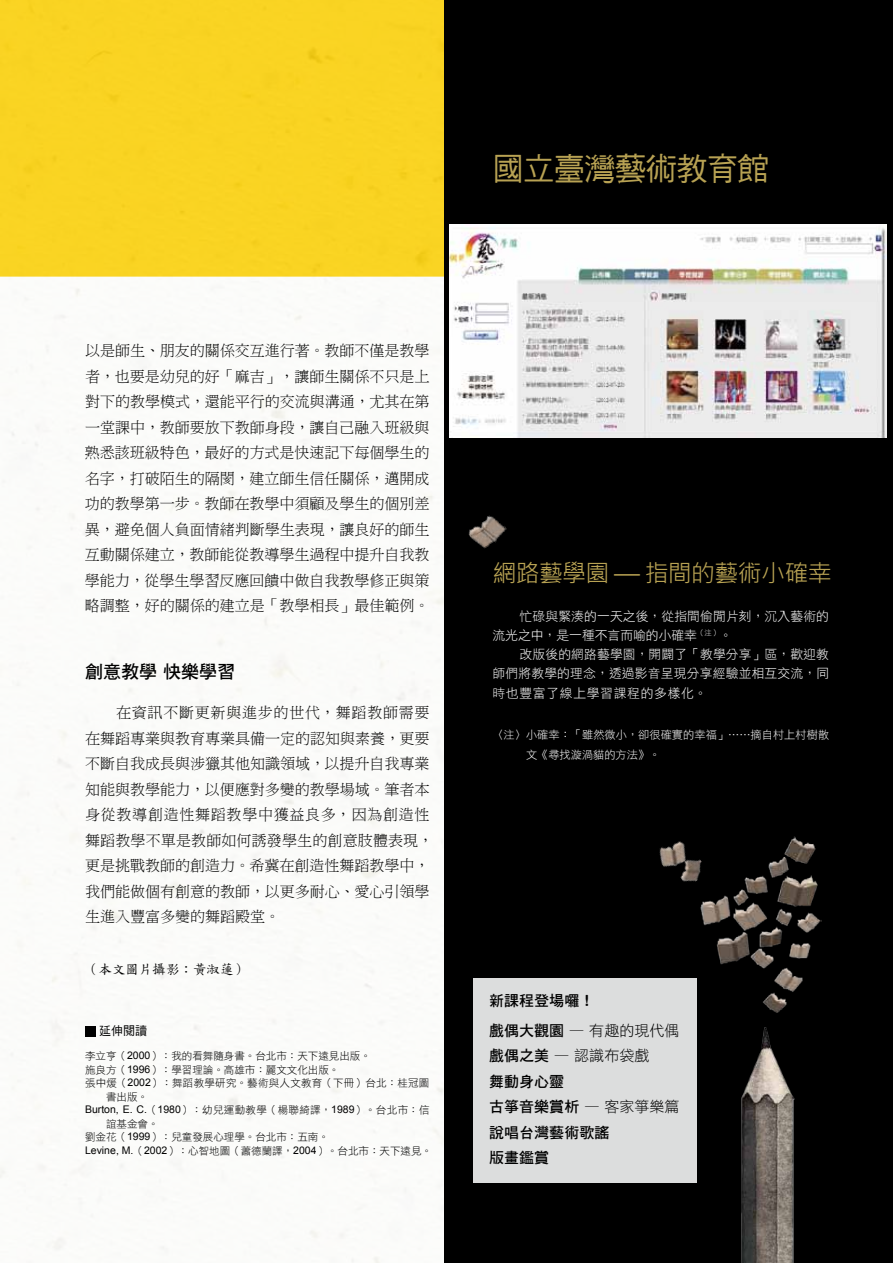
<style>
.page{position:relative;width:893px;height:1263px;background:#fff}
.page>*{position:absolute;margin:0;border:0;box-sizing:border-box;transform-origin:0 0}
.t1{font:31.5px "DF Hei Md HKP BF";letter-spacing:-.03em;color:#b8a253}
.t2{font:24px "Microsoft Jheng Hei";letter-spacing:-.03em;color:#b8a253}
.t3{font:18px "DF Hei Std W7";color:#000}
.t4{font:15px/25.5px "DF Ming Lt HKP BF";color:#000;text-align:justify}
.t5{font:15px/25.5px "DF Hei Bd HKP BF";color:#000}
.t6{font:13.5px "DF Biao Kai Shu Std W5";color:#000}
.t7{font:12.75px/19.2px "DF Hei Lt HKP BF";letter-spacing:.01em;color:#fff}
.t8{font:12px "DF Hei Std W5";color:#000}
.t9{font:11.25px/20px "DF Hei Lt HKP BF";letter-spacing:.005em;color:#fff}
.t10{font:10.5px "DF Hei Lt HKP BF";color:#000}
.t11{font:10.5px "DF Hei Lt HKP BF";letter-spacing:.03em;color:#000}
.t12{font:10.5px "DF Hei Lt HKP BF";letter-spacing:.025em;color:#000}
.s1{font-family:"Arial"}
.s2{font-family:"DF Hei Lt HKP BF"}
</style>
<div class="page">
<img style="left:0;top:0;width:444px;height:1263px">
<div style="left:444px;top:0;width:449px;height:1263px;background:#000"></div>
<img style="left:449px;top:224px;width:438px;height:214px">
<img style="left:696px;top:836px;width:126px;height:177px">
<img style="left:728px;top:1004px;width:76px;height:259px">
<img style="left:659px;top:836px;width:50px;height:55px">
<img style="left:468px;top:515px;width:39px;height:34px">
<div style="left:473px;top:978px;width:223px;height:204px;background:#dcdddd"></div>
<div style="left:85px;top:1026px;width:10px;height:10px;background:#000"></div>
<h1 class="t1" style="left:492px;top:153px;width:278px">國立臺灣藝術教育館</h1>
<p class="t4" style="left:85px;top:339px;width:346px">以是師生、朋友的關係交互進行著。教師不僅是教學者，也要是幼兒的好「麻吉」，讓師生關係不只是上對下的教學模式，還能平行的交流與溝通，尤其在第一堂課中，教師要放下教師身段，讓自己融入班級與熟悉該班級特色，最好的方式是快速記下每個學生的名字，打破陌生的隔閡，建立師生信任關係，邁開成功的教學第一步。教師在教學中須顧及學生的個別差異，避免個人負面情緒判斷學生表現，讓良好的師生互動關係建立，教師能從教導學生過程中提升自我教學能力，從學生學習反應回饋中做自我教學修正與策略調整，好的關係的建立是「教學相長」最佳範例。</p>
<p class="t3" style="left:85px;top:661px;width:151px">創意教學 快樂學習</p>
<p class="t4" style="left:85px;top:700px;width:350px;text-align:left;text-indent:31px">在資訊不斷更新與進步的世代，舞蹈教師需要在舞蹈專業與教育專業具備一定的認知與素養，更要不斷自我成長與涉獵其他知識領域，以提升自我專業知能與教學能力，以便應對多變的教學場域。筆者本身從教導創造性舞蹈教學中獲益良多，因為創造性舞蹈教學不單是教師如何誘發學生的創意肢體表現，更是挑戰教師的創造力。希冀在創造性舞蹈教學中，我們能做個有創意的教師，以更多耐心、愛心引領學生進入豐富多變的舞蹈殿堂。</p>
<p class="t6" style="left:85px;top:962px;width:163px">（本文圖片攝影：黃淑蓮）</p>
<p class="t8" style="left:99px;top:1024px;width:49px">延伸閱讀</p>
<p class="t10" style="left:85px;top:1051px;width:287px">李立亨（<span class="s1">2000</span>）：我的看舞隨身書。台北市：天下遠見出版。</p>
<p class="t10" style="left:85px;top:1064px;width:256px">施良方（<span class="s1">1996</span>）：學習理論。高雄市：麗文文化出版。</p>
<p class="t12" style="left:85px;top:1078px;width:346px">張中煖（<span class="s1">2002</span>）：舞蹈教學研究。藝術與人文教育（下冊）台北：桂冠圖</p>
<p class="t10" style="left:106px;top:1091px;width:43px">書出版。</p>
<p class="t11" style="left:85px;top:1105px;width:346px"><span class="s1">Burton, E. C.</span>（<span class="s1">1980</span>）：幼兒運動教學（楊聯綺譯，<span class="s1">1989</span>）。台北市：信</p>
<p class="t10" style="left:106px;top:1118px;width:54px">誼基金會。</p>
<p class="t10" style="left:85px;top:1132px;width:245px">劉金花（<span class="s1">1999</span>）：兒童發展心理學。台北市：五南。</p>
<p class="t10" style="left:85px;top:1145px;width:349px"><span class="s1">Levine, M.</span>（<span class="s1">2002</span>）：心智地圖（蕭德蘭譯，<span class="s1">2004</span>）。台北市：天下遠見。</p>
<h2 class="t2" style="left:492px;top:558px;width:341px">網路藝學園 — 指間的藝術小確幸</h2>
<p class="t7" style="left:492px;top:606px;width:338px;text-indent:27px">忙碌與緊湊的一天之後，從指間偷閒片刻，沉入藝術的流光之中，是一種不言而喻的小確幸<sup>（注）</sup>。</p>
<p class="t7" style="left:492px;top:645px;width:338px;text-align:justify;text-indent:27px">改版後的網路藝學園，開闢了「教學分享」區，歡迎教師們將教學的理念，透過影音呈現分享經驗並相互交流，同時也豐富了線上學習課程的多樣化。</p>
<p class="t9" style="left:526px;top:724px;width:305px;text-indent:-34px">〈注〉小確幸：「雖然微小，卻很確實的幸福」……摘自村上村樹散文《尋找漩渦貓的方法》。</p>
<p class="t5" style="left:489px;top:985px;width:192px;line-height:30px">新課程登場囉！<br>戲偶大觀園 — <span class="s2">有趣的現代偶</span></p>
<p class="t5" style="left:489px;top:1043px;width:192px">戲偶之美 — <span class="s2">認識布袋戲<br></span>舞動身心靈<br>古箏音樂賞析 — <span class="s2">客家箏樂篇</span>說唱台灣藝術歌謠<br>版畫鑑賞</p>
</div>
